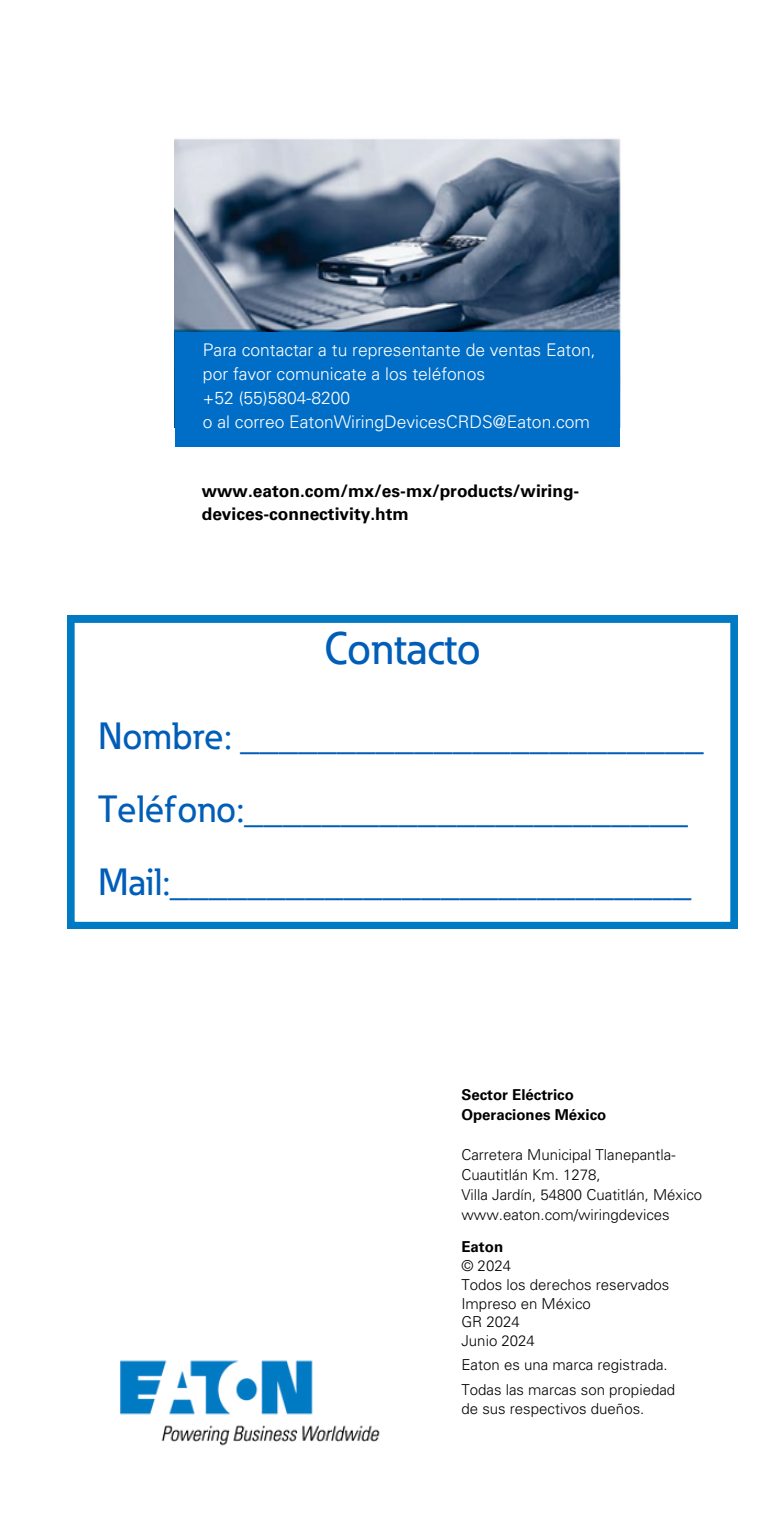
<style>
.page{position:relative;width:780px;height:1525px;background:#fff}
.page>*{position:absolute;margin:0;border:0;box-sizing:border-box;transform-origin:0 0}
.t1{font:500 45px "Eaton";color:#005eb8}
.t2{font:500 37.5px/73px "Eaton";color:#005eb8}
.t3{font:300 17.5px/24px "Univers LT Std";color:#fff}
.t4{font:700 17.25px/23px "Univers LT Std";color:#000}
.t5{font:300 15px/20px "Univers LT Std";color:#000}
.t6{font:700 15px/20px "Univers LT Std";color:#000}
</style>
<div class="page">
<img style="left:175px;top:138px;width:446px;height:290px">
<div style="left:175px;top:332px;width:444px;height:114px;background:#006ec7"></div>
<img style="left:120px;top:1360px;width:260px;height:86px">
<svg style="left:67px;top:615px;width:671px;height:313px"></svg>
<p class="t3" style="left:203px;top:340px;width:394px">Para contactar a tu representante de ventas Eaton, por favor comunicate a los teléfonos<br>+52 (55)5804-8200<br>o al correo EatonWiringDevicesCRDS@Eaton.com</p>
<h3 class="t4" style="left:202px;top:481px;width:379px">www.eaton.com/mx/es-mx/products/wiring&shy;devices-connectivity.htm</h3>
<p class="t1" style="left:324px;top:620px;width:158px">Contacto</p>
<p class="t2" style="left:98px;top:699px;width:607px">Nombre: ________________________<br>Teléfono:_______________________<br>Mail:___________________________</p>
<p class="t6" style="left:461px;top:1086px;width:147px">Sector Eléctrico<br>Operaciones México</p>
<p class="t5" style="left:461px;top:1146px;width:216px">Carretera Municipal Tlanepantla-<br>Cuautitlán Km. 1278,</p>
<p class="t5" style="left:461px;top:1186px;width:242px">Villa Jardín, 54800 Cuatitlán, México</p>
<p class="t5" style="left:461px;top:1206px;width:210px">www.eaton.com/wiringdevices</p>
<h1 class="t6" style="left:461px;top:1238px;width:43px">Eaton</h1>
<h2 class="t5" style="left:461px;top:1257px;width:51px">© 2024</h2>
<p class="t5" style="left:461px;top:1276px;width:209px">Todos los derechos reservados</p>
<h5 class="t5" style="left:461px;top:1295px;width:131px">Impreso en México</h5>
<p class="t5" style="left:461px;top:1313px;width:60px">GR 2024</p>
<p class="t5" style="left:461px;top:1332px;width:75px">Junio 2024</p>
<p class="t5" style="left:461px;top:1356px;width:208px">Eaton es una marca registrada.</p>
<p class="t5" style="left:461px;top:1381px;width:215px">Todas las marcas son propiedad</p>
<p class="t5" style="left:461px;top:1400px;width:184px">de sus respectivos dueños.</p>
</div>
